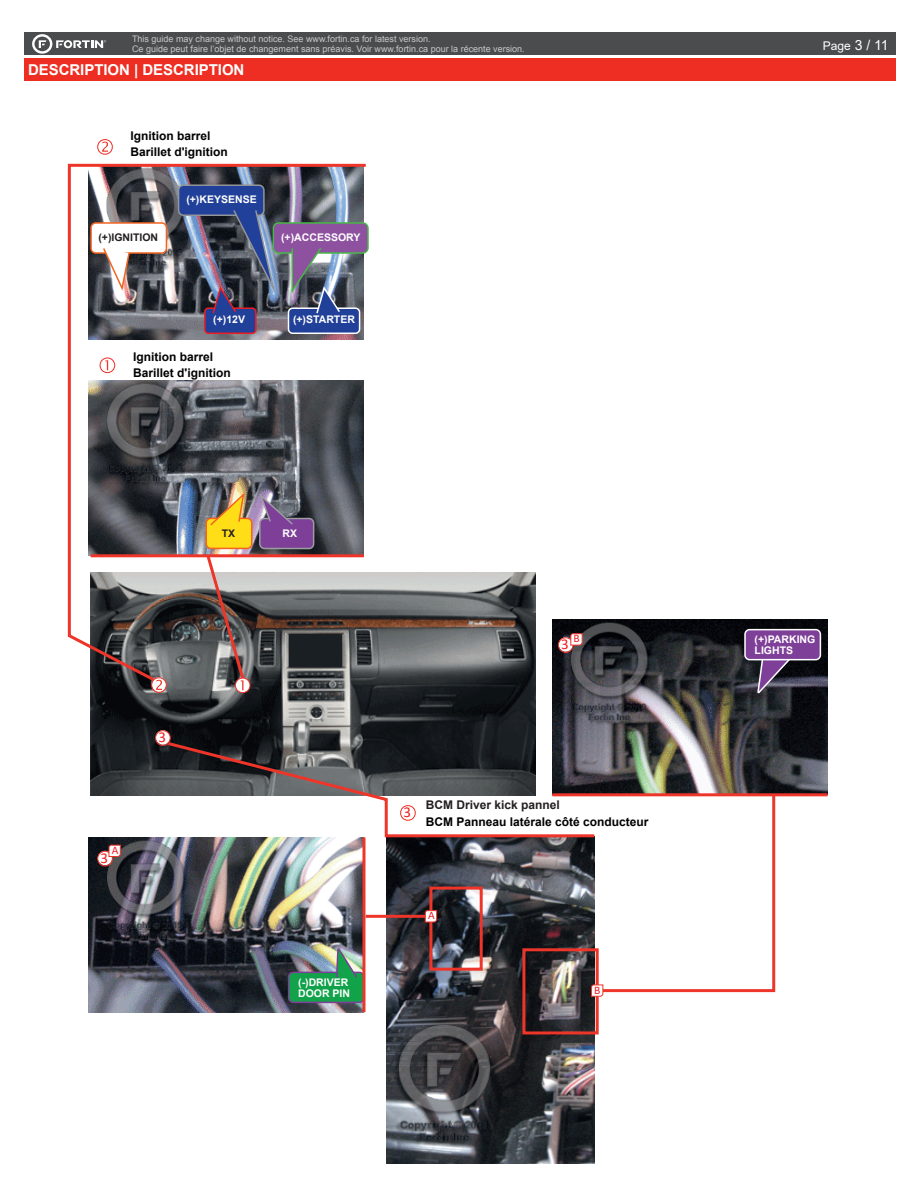
<style>
.page{position:relative;width:918px;height:1188px;background:#fff}
.page>*{position:absolute;margin:0;border:0;box-sizing:border-box;transform-origin:0 0}
.t1{font:700 15px "Arial";letter-spacing:-.005em;color:#fff}
.t2{font:15px "Calibri";color:#ee1d23}
.t3{font:700 12px/16.2px "Arial";color:#000001}
.t4{font:700 12px "Arial";color:#231f20}
.t5{font:12px "Arial";color:#fff}
.t6{font:11.55px "Calibri";color:#ee1d23}
.t7{font:700 10.5px/10.5px "Arial";color:#fff}
.t8{font:700 10.5px "Arial";color:#231f20}
.t9{font:9px/9.8px "Arial";color:#c7c8ca}
.s1{font-size:13.95px}
</style>
<div class="page">
<div style="left:24px;top:33px;width:872px;height:22px;background:#4b4c4d"></div>
<div style="left:24px;top:58px;width:872px;height:23px;background:#ee2e22"></div>
<svg style="left:32px;top:34px;width:74px;height:20px"></svg>
<img style="left:552px;top:620px;width:276px;height:173px">
<img style="left:387px;top:997px;width:207px;height:166px">
<img style="left:89px;top:837px;width:273px;height:175px">
<img style="left:91px;top:573px;width:445px;height:222px">
<svg style="left:758px;top:660px;width:37px;height:33px"></svg>
<div style="left:745px;top:630px;width:75px;height:30px;background:#7e3f98;border-radius:5px"></div>
<div style="left:744px;top:629px;width:77px;height:31px;border:2px solid #fff;border-radius:5px"></div>
<div style="left:522px;top:948px;width:77px;height:86px;border:3px solid #ee3529"></div>
<svg style="left:67px;top:163px;width:302px;height:521px"></svg>
<svg style="left:100px;top:357px;width:15px;height:16px"></svg>
<svg style="left:97px;top:139px;width:16px;height:16px"></svg>
<svg style="left:151px;top:677px;width:16px;height:16px"></svg>
<hr style="left:91px;top:554px;width:273px;height:3px;background:#ee3529">
<img style="left:204px;top:552px;width:47px;height:141px">
<hr style="left:552px;top:793px;width:276px;height:3px;background:#ee3529">
<div style="left:205px;top:308px;width:51px;height:25px;background:#214099;border-radius:4px"></div>
<div style="left:204px;top:307px;width:53px;height:27px;border:2px solid #ee1d23;border-radius:4px"></div>
<div style="left:91px;top:223px;width:75px;height:30px;background:#fff;border-radius:5px"></div>
<div style="left:90px;top:222px;width:77px;height:32px;border:2px solid #f36421;border-radius:5px"></div>
<div style="left:273px;top:223px;width:95px;height:30px;background:#8d51a0;border-radius:5px"></div>
<div style="left:273px;top:222px;width:96px;height:32px;border:2px solid #49b748;border-radius:5px"></div>
<svg style="left:102px;top:248px;width:29px;height:45px"></svg>
<div style="left:179px;top:185px;width:85px;height:30px;background:#214099;border-radius:5px"></div>
<div style="left:178px;top:184px;width:87px;height:32px;border:2px solid #939598;border-radius:5px"></div>
<img style="left:211px;top:208px;width:66px;height:107px">
<div style="left:288px;top:308px;width:72px;height:25px;background:#214099;border-radius:4px"></div>
<div style="left:288px;top:307px;width:72px;height:27px;border:2px solid #fff;border-radius:4px"></div>
<svg style="left:291px;top:248px;width:50px;height:66px"></svg>
<div style="left:260px;top:519px;width:54px;height:30px;background:#7e3f98;border-radius:5px"></div>
<div style="left:259px;top:518px;width:55px;height:31px;border:2px solid #9b9da0;border-radius:5px"></div>
<div style="left:206px;top:518px;width:46px;height:30px;background:#ffdd17;border-radius:5px"></div>
<div style="left:205px;top:518px;width:48px;height:31px;border:2px solid #f36421;border-radius:5px"></div>
<svg style="left:209px;top:491px;width:37px;height:35px"></svg>
<svg style="left:257px;top:491px;width:37px;height:35px"></svg>
<div style="left:289px;top:972px;width:75px;height:30px;background:#11a24a;border-radius:5px"></div>
<div style="left:288px;top:972px;width:77px;height:31px;border:2px solid #7e3f98;border-radius:5px"></div>
<svg style="left:97px;top:844px;width:24px;height:23px"></svg>
<svg style="left:558px;top:633px;width:25px;height:20px"></svg>
<img style="left:155px;top:730px;width:622px;height:267px">
<hr style="left:362px;top:837px;width:3px;height:175px;background:#ee3529">
<hr style="left:366px;top:915px;width:59px;height:3px;background:#ee3529">
<p class="t9" style="left:132px;top:34px;width:394px">This guide may change without notice. See www.fortin.ca for latest version.<br>Ce guide peut faire l’objet de changement sans préavis. Voir www.fortin.ca pour la récente version.</p>
<h1 class="t1" style="left:28px;top:59px;width:218px">DESCRIPTION | DESCRIPTION</h1>
<h2 class="t3" style="left:130px;top:128px;width:99px">Ignition barrel<br>Barillet d'ignition</h2>
<p class="t7" style="left:186px;top:194px;width:72px">(+)KEYSENSE</p>
<p class="t8" style="left:98px;top:229px;width:61px">(+)IGNITION</p>
<p class="t7" style="left:281px;top:232px;width:81px">(+)ACCESSORY</p>
<p class="t7" style="left:213px;top:314px;width:33px">(+)12V</p>
<h2 class="t3" style="left:133px;top:349px;width:99px">Ignition barrel<br>Barillet d'ignition</h2>
<p class="t7" style="left:293px;top:314px;width:63px">(+)STARTER</p>
<h1 class="t2" style="left:158px;top:727px;width:9px">3</h1>
<p class="t6" style="left:112px;top:842px;width:8px">A</p>
<h1 class="t2" style="left:100px;top:847px;width:9px">3</h1>
<p class="t8" style="left:222px;top:526px;width:15px">TX</p>
<p class="t7" style="left:283px;top:528px;width:16px">RX</p>
<p class="t6" style="left:574px;top:631px;width:8px">B</p>
<h1 class="t2" style="left:561px;top:634px;width:9px">3</h1>
<p class="t7" style="left:298px;top:977px;width:53px">(-)DRIVER<br>DOOR PIN</p>
<h1 class="t2" style="left:403px;top:802px;width:9px">3</h1>
<h2 class="t4" style="left:426px;top:796px;width:136px">BCM Driver kick pannel</h2>
<h2 class="t3" style="left:426px;top:814px;width:224px">BCM Panneau latérale côté conducteur</h2>
<p class="t6" style="left:428px;top:908px;width:8px">A</p>
<p class="t6" style="left:594px;top:982px;width:8px">B</p>
<h2 class="t5" style="left:823px;top:38px;width:67px">Page <span class="s1">3 / 11</span></h2>
<p class="t7" style="left:755px;top:635px;width:62px">(+)PARKING<br>LIGHTS</p>
</div>
